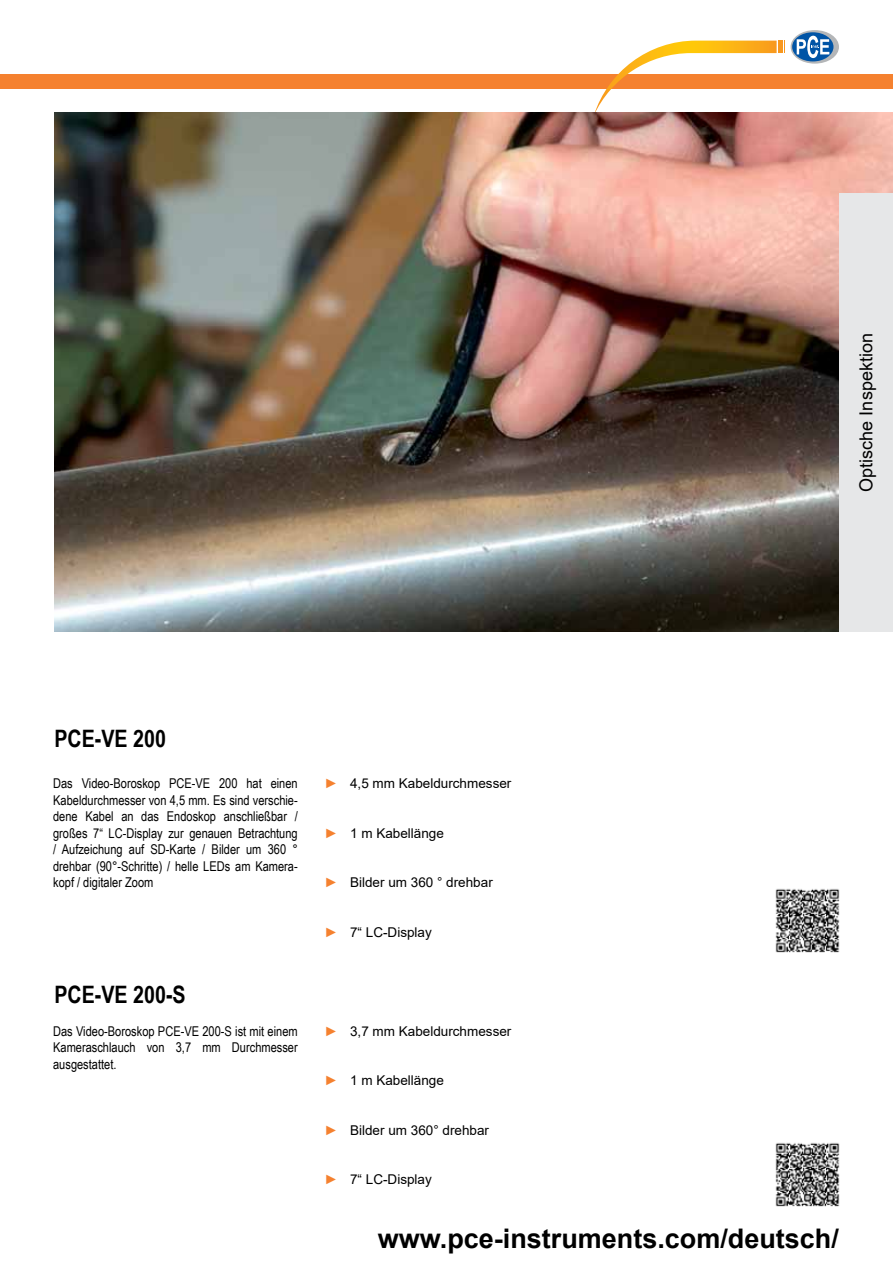
<style>
.page{position:relative;width:893px;height:1263px;background:#fff}
.page>*{position:absolute;margin:0;border:0;box-sizing:border-box;transform-origin:0 0}
.t1{font:700 27px "Arial";color:#000}
.t2{font:700 24px "Arial Narrow";color:#000}
.t3{font:18px "Arial";color:#000}
.t4{font:13.5px/16.5px "Arial Narrow";color:#000;text-align:justify}
.t5{font:13.5px "Arial";color:#000}
.s1{color:#f5812f}
</style>
<div class="page">
<div style="left:0;top:75px;width:893px;height:14px;background:#f5812f"></div>
<svg style="left:791px;top:30px;width:48px;height:34px"></svg>
<svg style="left:792px;top:32px;width:41px;height:29px"></svg>
<svg style="left:797px;top:35px;width:32px;height:23px"></svg>
<svg style="left:594px;top:41px;width:191px;height:72px"></svg>
<img style="left:54px;top:113px;width:839px;height:518px">
<img style="left:775px;top:888px;width:65px;height:65px">
<img style="left:775px;top:1142px;width:65px;height:65px">
<div style="left:839px;top:193px;width:54px;height:438px;background:#e6e7e8"></div>
<h3 class="t3" style="left:854px;top:491px;width:160px;rotate:-90deg">Optische Inspektion</h3>
<h2 class="t2" style="left:54px;top:720px;width:113px">PCE-VE 200</h2>
<p class="t4" style="left:53px;top:775px;width:246px">Das Video-Boroskop PCE-VE 200 hat einen Kabeldurchmesser von 4,5 mm. Es sind verschie&shy;dene Kabel an das Endoskop anschließbar / großes 7“ LC-Display zur genauen Betrachtung / Aufzeichung auf SD-Karte / Bilder um 360 ° drehbar (90°-Schritte) / helle LEDs am Kamera&shy;kopf / digitaler Zoom</p>
<h2 class="t2" style="left:54px;top:976px;width:133px">PCE-VE 200-S</h2>
<p class="t4" style="left:53px;top:1022px;width:246px">Das Video-Boroskop PCE-VE 200-S ist mit einem Kameraschlauch von 3,7 mm Durchmesser ausgestattet.</p>
<p class="t5" style="left:325px;top:774px;width:188px"><span class="s1">►</span> 4,5 mm Kabeldurchmesser</p>
<p class="t5" style="left:325px;top:824px;width:121px"><span class="s1">►</span> 1 m Kabellänge</p>
<p class="t5" style="left:325px;top:873px;width:170px"><span class="s1">►</span> Bilder um 360 ° drehbar</p>
<p class="t5" style="left:325px;top:923px;width:109px"><span class="s1">►</span> 7“ LC-Display</p>
<p class="t5" style="left:325px;top:1022px;width:188px"><span class="s1">►</span> 3,7 mm Kabeldurchmesser</p>
<p class="t5" style="left:325px;top:1071px;width:121px"><span class="s1">►</span> 1 m Kabellänge</p>
<p class="t5" style="left:325px;top:1121px;width:166px"><span class="s1">►</span> Bilder um 360° drehbar</p>
<p class="t5" style="left:325px;top:1170px;width:109px"><span class="s1">►</span> 7“ LC-Display</p>
<h1 class="t1" style="left:378px;top:1219px;width:463px">www.pce-instruments.com/deutsch/</h1>
</div>
